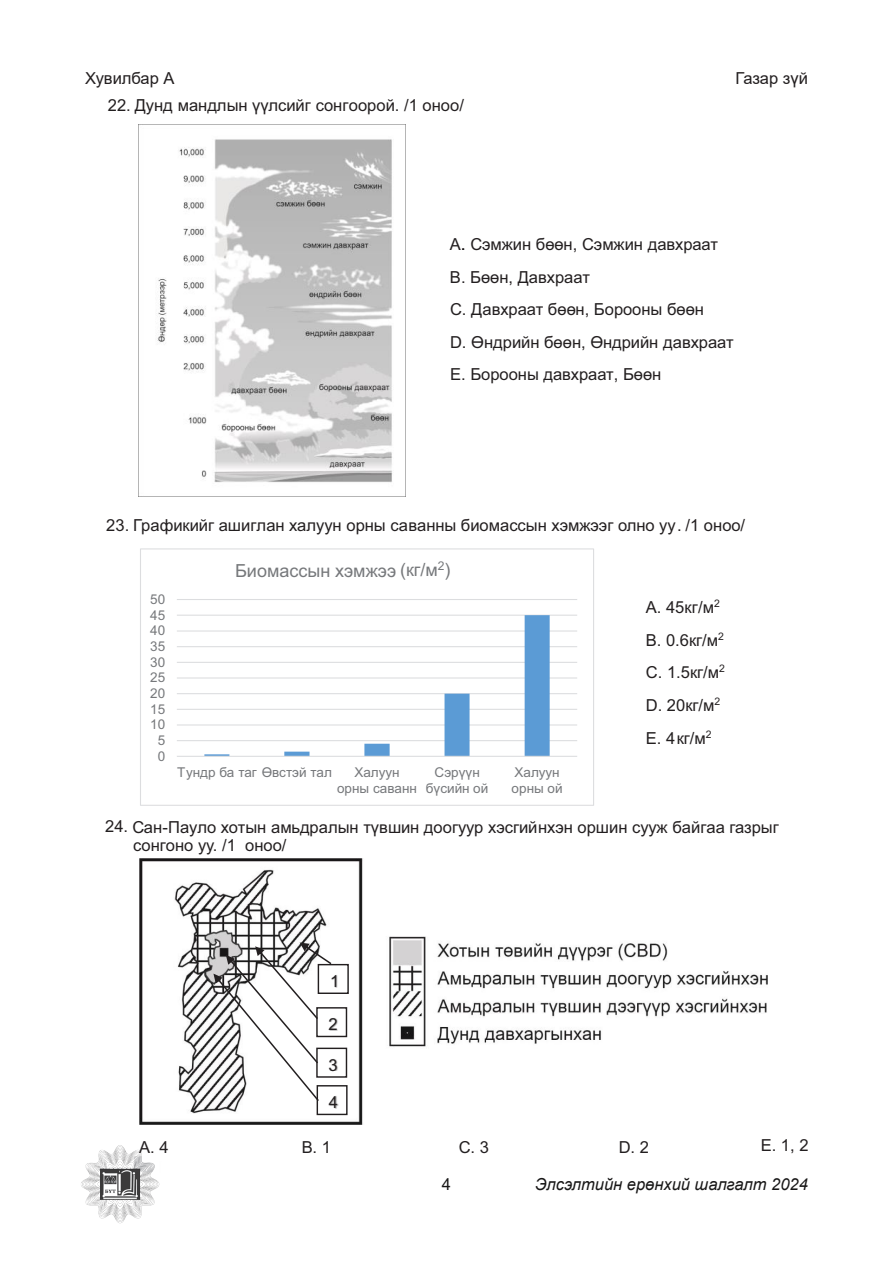
<style>
.page{position:relative;width:893px;height:1263px;background:#fff}
.page>*{position:absolute;margin:0;border:0;box-sizing:border-box;transform-origin:0 0}
.t1{font:18px "Arial";color:#76787b}
.t2{font:16.65px "Arial";color:#231f20}
.t3{font:16.5px/32.4px "Arial";color:#231f20}
.t4{font:italic 16.5px "Arial";color:#181717}
.t5{font:16.5px "Arial";color:#181717}
.t6{font:13.5px/15.6px "Arial";color:#76787b;text-align:center}
</style>
<div class="page">
<img style="left:81px;top:1145px;width:79px;height:79px">
<img style="left:139px;top:125px;width:267px;height:372px">
<hr style="left:177px;top:740px;width:400px;height:1px;background:#dcdddf">
<hr style="left:177px;top:724px;width:400px;height:1px;background:#dcdddf">
<hr style="left:177px;top:709px;width:400px;height:1px;background:#dcdddf">
<hr style="left:177px;top:693px;width:400px;height:1px;background:#dcdddf">
<hr style="left:177px;top:677px;width:400px;height:1px;background:#dcdddf">
<hr style="left:177px;top:662px;width:400px;height:1px;background:#dcdddf">
<hr style="left:177px;top:646px;width:400px;height:1px;background:#dcdddf">
<hr style="left:177px;top:630px;width:400px;height:1px;background:#dcdddf">
<hr style="left:177px;top:615px;width:400px;height:1px;background:#dcdddf">
<hr style="left:177px;top:599px;width:400px;height:1px;background:#dcdddf">
<svg style="left:204px;top:615px;width:346px;height:141px"></svg>
<hr style="left:177px;top:756px;width:400px;height:1px;background:#dcdddf">
<div style="left:140px;top:548px;width:454px;height:258px;border:1px solid #dcdddf"></div>
<img style="left:140px;top:858px;width:627px;height:267px">
<div style="left:318px;top:965px;width:30px;height:28px;background:#fff"></div>
<div style="left:318px;top:964px;width:31px;height:30px;border:1px solid #231f20"></div>
<img style="left:332px;top:975px;width:6px;height:12px">
<div style="left:317px;top:1008px;width:29px;height:28px;background:#fff"></div>
<div style="left:316px;top:1007px;width:31px;height:30px;border:1px solid #231f20"></div>
<img style="left:331px;top:1014px;width:15px;height:16px">
<div style="left:317px;top:1048px;width:29px;height:29px;background:#fff"></div>
<div style="left:316px;top:1048px;width:31px;height:30px;border:1px solid #231f20"></div>
<img style="left:331px;top:1054px;width:15px;height:17px">
<div style="left:317px;top:1086px;width:30px;height:28px;background:#fff"></div>
<div style="left:317px;top:1085px;width:31px;height:30px;border:1px solid #231f20"></div>
<img style="left:318px;top:1096px;width:21px;height:12px">
<svg style="left:213px;top:942px;width:118px;height:159px"></svg>
<p class="t3" style="left:85px;top:62px;width:91px">Хувилбар А</p>
<p class="t3" style="left:735px;top:62px;width:74px">Газар зүй</p>
<p class="t3" style="left:108px;top:89px;width:358px">22. Дунд мандлын үүлсийг сонгоорой. /1 оноо/</p>
<p class="t3" style="left:450px;top:228px;width:285px">А. Сэмжин бөөн, Сэмжин давхраат<br>B. Бөөн, Давхраат<br>C. Давхраат бөөн, Борооны бөөн<br>D. Өндрийн бөөн, Өндрийн давхраат<br>E. Борооны давхраат, Бөөн</p>
<p class="t3" style="left:106px;top:509px;width:640px">23. Графикийг ашиглан халуун орны саванны биомассын хэмжээг олно уу. /1 оноо/</p>
<p class="t6" style="left:150px;top:591px;width:17px">50</p>
<p class="t6" style="left:150px;top:607px;width:17px">45</p>
<p class="t6" style="left:150px;top:623px;width:17px">40</p>
<p class="t6" style="left:150px;top:638px;width:17px">35</p>
<p class="t6" style="left:150px;top:654px;width:17px">30</p>
<p class="t6" style="left:150px;top:670px;width:17px">25</p>
<p class="t6" style="left:150px;top:685px;width:17px">20</p>
<p class="t6" style="left:150px;top:701px;width:17px">15</p>
<p class="t6" style="left:150px;top:717px;width:17px">10</p>
<p class="t6" style="left:158px;top:732px;width:9px">5</p>
<p class="t6" style="left:158px;top:748px;width:9px">0</p>
<p class="t1" style="left:235px;top:558px;width:217px">Биомассын хэмжээ (кг/м<sup>2</sup>)</p>
<p class="t6" style="left:177px;top:764px;width:156px">Тундр ба таг Өвстэй тал</p>
<p class="t6" style="left:337px;top:764px;width:81px">Халуун орны саванн</p>
<p class="t6" style="left:426px;top:764px;width:64px">Сэрүүн бүсийн ой</p>
<p class="t6" style="left:512px;top:764px;width:53px;text-align:left">Халуун орны ой</p>
<p class="t3" style="left:646px;top:591px;width:81px">А. 45кг/м<sup>2<br></sup>B. 0.6кг/м<sup>2<br></sup>C. 1.5кг/м<sup>2<br></sup>D. 20кг/м<sup>2<br></sup>E. 4кг/м<sup>2</sup></p>
<p class="t3" style="left:133px;top:817px;width:647px;line-height:18.6px;text-indent:-28px">24. Сан-Пауло хотын амьдралын түвшин доогуур хэсгийнхэн оршин сууж байгаа газрыг сонгоно уу. /1 оноо/</p>
<p class="t2" style="left:330px;top:969px;width:11px">1</p>
<p class="t3" style="left:329px;top:1008px;width:11px">2</p>
<p class="t3" style="left:329px;top:1048px;width:11px">3</p>
<p class="t3" style="left:329px;top:1086px;width:11px">4</p>
<p class="t3" style="left:139px;top:1131px;width:31px">А. 4</p>
<p class="t3" style="left:302px;top:1131px;width:31px">B. 1</p>
<p class="t3" style="left:459px;top:1131px;width:32px">C. 3</p>
<p class="t3" style="left:619px;top:1131px;width:32px">D. 2</p>
<p class="t3" style="left:761px;top:1129px;width:49px">E. 1, 2</p>
<p class="t5" style="left:442px;top:1172px;width:11px">4</p>
<p class="t4" style="left:535px;top:1173px;width:274px">Элсэлтийн ерөнхий шалгалт 2024</p>
</div>
